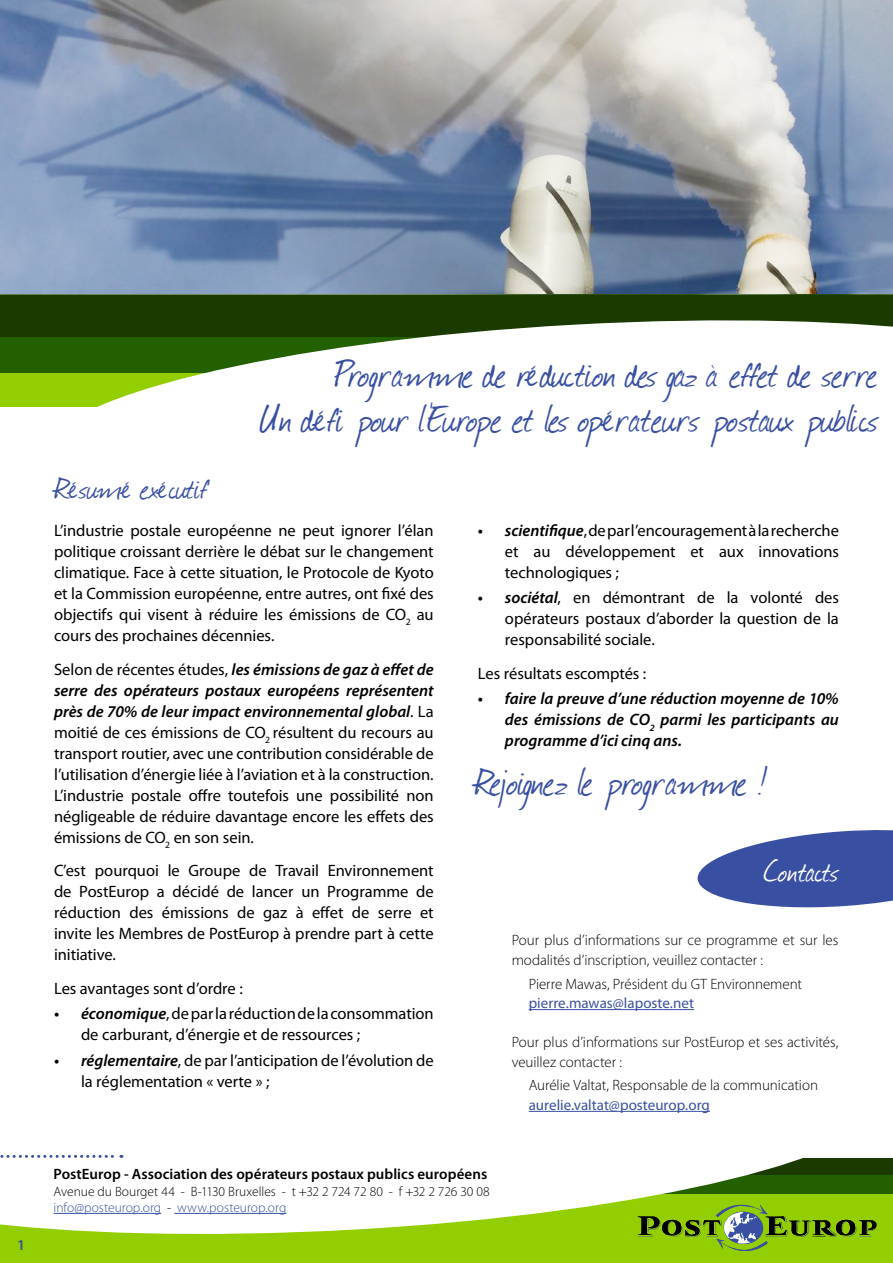
<style>
.page{position:relative;width:893px;height:1263px;background:#fff}
.page>*{position:absolute;margin:0;border:0;box-sizing:border-box;transform-origin:0 0}
.t1{font:45px "Journal";color:#3950a2}
.t2{font:36px "Journal";color:#3950a2}
.body_text_UK{font:36px "Journal";letter-spacing:-.015em;color:#fff}
.Executive_summary{font:16.5px/21px "Myriad Pro";letter-spacing:-.005em;color:#000;text-align:justify}
.Executive_summary-2{font:italic 600 16.5px/21px "Myriad Pro";color:#000;text-align:justify}
.body_text_UK-2{font:300 15px/19.5px "Myriad Pro";letter-spacing:-.005em;color:#000}
.body_text_UK-3{font:600 15px "Myriad Pro";letter-spacing:.005em;color:#000}
.body_text_UK-4{font:15px "Myriad Pro";color:#3950a2}
.body_text_UK-5{font:300 13.5px "Myriad Pro";letter-spacing:-.005em;color:#000}
.body_text_UK-6{font:300 13.5px "Myriad Pro";color:#3950a2}
.s1{font-weight:600;font-style:italic}
.s2{color:#000}
</style>
<div class="page">
<div style="left:0;top:1175px;width:893px;height:88px;background:#93ce00"></div>
<svg style="left:0;top:1110px;width:885px;height:124px"></svg>
<div style="left:0;top:293px;width:893px;height:79px;background:#1b3a00"></div>
<svg style="left:0;top:337px;width:41px;height:69px;background:#589400"></svg>
<svg style="left:41px;top:320px;width:852px;height:87px;fill:#fff"></svg>
<svg style="left:638px;top:1204px;width:239px;height:47px"></svg>
<svg style="left:697px;top:830px;width:196px;height:78px"></svg>
<hr style="left:529px;top:1009px;width:165px;height:1px;background:#3950a2">
<hr style="left:529px;top:1111px;width:181px;height:1px;background:#3950a2">
<img style="left:0;top:0;width:893px;height:295px">
<hr style="left:54px;top:1213px;width:107px;height:1px;background:#3950a2">
<hr style="left:174px;top:1213px;width:112px;height:1px;background:#3950a2">
<svg style="left:0;top:1155px;width:122px;height:3px"></svg>
<p class="t1" style="left:334px;top:343px;width:546px">Programme de réduction des gaz àeffet de serre</p>
<p class="t1" style="left:259px;top:388px;width:621px">Un défi pour lEurope et les opérateurs postaux publics</p>
<p class="t1" style="left:430px;top:388px;width:4px">‘</p>
<p class="t2" style="left:54px;top:463px;width:156px">Résumé exécutif</p>
<p class="Executive_summary" style="left:54px;top:519px;width:381px">L’industrie postale européenne ne peut ignorer l’élan politique croissant derrière le débat sur le changement climatique. Face à cette situation, le Protocole de Kyoto et la Commission européenne, entre autres, ont fixé des objectifs qui visent à réduire les émissions de CO<sub>2</sub> au cours des prochaines décennies.</p>
<p class="Executive_summary" style="left:54px;top:658px;width:381px">Selon de récentes études, <span class="s1">les émissions de gaz à effet de serre des opérateurs postaux européens représentent près de 70% de leur impact environnemental global</span>. La moitié de ces émissions de CO<sub>2</sub> résultent du recours au transport routier, avec une contribution considérable de l’utilisation d’énergie liée à l’aviation et à la construction.<br>L’industrie postale offre toutefois une possibilité non négligeable de réduire davantage encore les effets des émissions de CO<sub>2</sub> en son sein.</p>
<p class="Executive_summary" style="left:54px;top:860px;width:381px">C’est pourquoi le Groupe de Travail Environnement de PostEurop a décidé de lancer un Programme de réduction des émissions de gaz à effet de serre et invite les Membres de PostEurop à prendre part à cette initiative.</p>
<p class="Executive_summary" style="left:54px;top:978px;width:190px">Les avantages sont d’ordre :</p>
<p class="Executive_summary" style="left:81px;top:1003px;width:354px"><span class="s1">économique</span>, de par la réduction de la consommation de carburant, d’énergie et de ressources ;</p>
<p class="Executive_summary" style="left:81px;top:1049px;width:354px"><span class="s1">réglementaire</span>, de par l’anticipation de l’évolution de la réglementation « verte » ;</p>
<p class="Executive_summary-2" style="left:54px;top:1003px;width:7px">•</p>
<p class="Executive_summary-2" style="left:54px;top:1049px;width:7px">•</p>
<p class="Executive_summary" style="left:505px;top:519px;width:336px"><span class="s1">scientifique</span>, de par l’encouragement à la recherche et au développement et aux innovations technologiques ;</p>
<p class="Executive_summary" style="left:505px;top:587px;width:336px"><span class="s1">sociétal</span>, en démontrant de la volonté des opérateurs postaux d’aborder la question de la responsabilité sociale.</p>
<p class="Executive_summary" style="left:478px;top:662px;width:170px">Les résultats escomptés :</p>
<p class="Executive_summary-2" style="left:505px;top:688px;width:335px">faire la preuve d’une réduction moyenne de 10% des émissions de CO<sub>2</sub> parmi les participants au programme d’ici cinq ans.</p>
<p class="Executive_summary-2" style="left:478px;top:519px;width:7px">•</p>
<p class="Executive_summary-2" style="left:478px;top:586px;width:7px">•</p>
<p class="Executive_summary-2" style="left:478px;top:688px;width:7px">•</p>
<p class="t1" style="left:474px;top:751px;width:294px">Rejoignez le programme !</p>
<p class="body_text_UK" style="left:762px;top:847px;width:77px">Contacts</p>
<p class="body_text_UK-2" style="left:512px;top:930px;width:328px">Pour plus d’informations sur ce programme et sur les modalités d’inscription, veuillez contacter :</p>
<p class="body_text_UK-2" style="left:529px;top:974px;width:275px">Pierre Mawas, Président du GT Environnement</p>
<p class="body_text_UK-4" style="left:529px;top:994px;width:167px">pierre.mawas@laposte.net</p>
<p class="body_text_UK-2" style="left:512px;top:1032px;width:328px">Pour plus d’informations sur PostEurop et ses activités, veuillez contacter :</p>
<p class="body_text_UK-2" style="left:529px;top:1075px;width:291px">Aurélie Valtat, Responsable de la communication</p>
<p class="body_text_UK-4" style="left:529px;top:1095px;width:183px">aurelie.valtat@posteurop.org</p>
<p class="body_text_UK-3" style="left:54px;top:1164px;width:435px">PostEurop - Association des opérateurs postaux publics européens</p>
<p class="body_text_UK-5" style="left:54px;top:1183px;width:438px">Avenue du Bourget 44 - B-1130 Bruxelles - t +32 2 724 72 80 - f +32 2 726 30 08</p>
<p class="body_text_UK-6" style="left:54px;top:1199px;width:234px">info@posteurop.org <span class="s2">-</span> www.posteurop.org</p>
</div>
